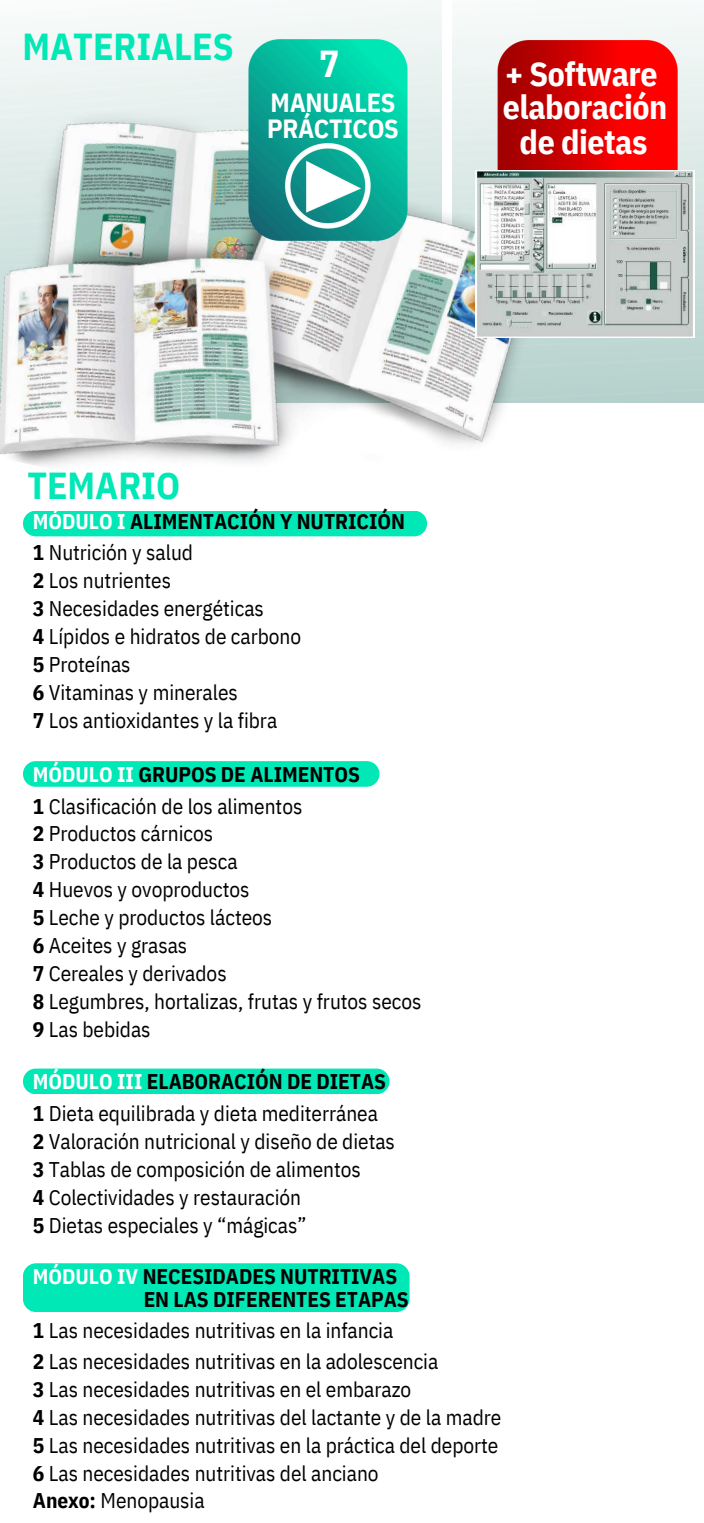
<style>
.page{position:relative;width:704px;height:1523px;background:#fff}
.page>*{position:absolute;margin:0;border:0;box-sizing:border-box;transform-origin:0 0}
.t1{font:700 37.5px "IBM Plex Sans Cond";color:#00e8b6}
.t2{font:700 37.5px "IBM Plex Sans Cond";color:#fff}
.t3{font:700 33.69px/33.2px "IBM Plex Sans Cond";letter-spacing:-.015em;color:#fff}
.t4{font:700 26.25px/26.2px "IBM Plex Sans Cond";letter-spacing:-.015em;color:#fff}
.t5{font:21.25px "IBM Plex Sans Cond";color:#000}
.t6{font:700 21.25px/30.9px "IBM Plex Sans Cond";color:#000}
.s1{color:#fff}
.s2{font-weight:400}
.s3{font-weight:700}
</style>
<div class="page">
<div style="left:23px;top:511px;width:404px;height:25px;background:#00e8b6;border-radius:13px"></div>
<div style="left:23px;top:1263px;width:386px;height:49px;background:#00e8b6;border-radius:13px"></div>
<div style="left:23px;top:1068px;width:366px;height:26px;background:#00e8b6;border-radius:13px"></div>
<div style="left:23px;top:761px;width:356px;height:26px;background:#00e8b6;border-radius:13px"></div>
<img style="left:452px;top:14px;width:251px;height:388px">
<img style="left:0;top:80px;width:645px;height:451px">
<img style="left:246px;top:37px;width:164px;height:206px">
<img style="left:497px;top:41px;width:180px;height:130px">
<img style="left:475px;top:171px;width:219px;height:167px">
<p class="t1" style="left:22px;top:21px;width:212px">MATERIALES</p>
<p class="t2" style="left:319px;top:39px;width:22px">7</p>
<p class="t4" style="left:267px;top:89px;width:133px">MANUALES<br>PRÁCTICOS</p>
<p class="t3" style="left:502px;top:57px;width:166px">+ Software elaboración</p>
<p class="t3" style="left:519px;top:124px;width:129px">de dietas</p>
<h2 class="t1" style="left:27px;top:460px;width:154px">TEMARIO</h2>
<h2 class="t6" style="left:33px;top:506px;width:373px"><span class="s1">MÓDULO I</span> ALIMENTACIÓN Y NUTRICIÓN<br>1 <span class="s2">Nutrición y salud</span></h2>
<p class="t5" style="left:33px;top:566px;width:139px"><span class="s3">2</span> Los nutrientes</p>
<h1 class="t5" style="left:33px;top:594px;width:232px"><span class="s3">3</span> Necesidades energéticas</h1>
<p class="t5" style="left:33px;top:622px;width:269px"><span class="s3">4</span> Lípidos e hidratos de carbono</p>
<p class="t5" style="left:33px;top:650px;width:99px"><span class="s3">5</span> Proteínas</p>
<p class="t5" style="left:33px;top:678px;width:206px"><span class="s3">6</span> Vitaminas y minerales</p>
<p class="t5" style="left:33px;top:706px;width:246px"><span class="s3">7</span> Los antioxidantes y la fibra</p>
<p class="t6" style="left:33px;top:758px;width:328px"><span class="s1">MÓDULO II</span> GRUPOS DE ALIMENTOS</p>
<p class="t5" style="left:33px;top:792px;width:271px"><span class="s3">1</span> Clasificación de los alimentos</p>
<p class="t5" style="left:33px;top:819px;width:181px"><span class="s3">2</span> Productos cárnicos</p>
<p class="t5" style="left:33px;top:847px;width:206px"><span class="s3">3</span> Productos de la pesca</p>
<p class="t5" style="left:33px;top:875px;width:218px"><span class="s3">4</span> Huevos y ovoproductos</p>
<p class="t5" style="left:33px;top:903px;width:241px"><span class="s3">5</span> Leche y productos lácteos</p>
<p class="t5" style="left:33px;top:931px;width:156px"><span class="s3">6</span> Aceites y grasas</p>
<p class="t5" style="left:33px;top:959px;width:195px"><span class="s3">7</span> Cereales y derivados</p>
<p class="t5" style="left:33px;top:987px;width:390px"><span class="s3">8</span> Legumbres, hortalizas, frutas y frutos secos</p>
<p class="t5" style="left:33px;top:1015px;width:119px"><span class="s3">9</span> Las bebidas</p>
<p class="t6" style="left:33px;top:1065px;width:354px"><span class="s1">MÓDULO III</span> ELABORACIÓN DE DIETAS</p>
<p class="t5" style="left:33px;top:1099px;width:346px"><span class="s3">1</span> Dieta equilibrada y dieta mediterránea</p>
<p class="t5" style="left:33px;top:1127px;width:363px"><span class="s3">2</span> Valoración nutricional y diseño de dietas</p>
<p class="t5" style="left:33px;top:1155px;width:329px"><span class="s3">3</span> Tablas de composición de alimentos</p>
<p class="t5" style="left:33px;top:1182px;width:269px"><span class="s3">4</span> Colectividades y restauración</p>
<p class="t5" style="left:33px;top:1211px;width:275px"><span class="s3">5</span> Dietas especiales y “mágicas”</p>
<p class="t6" style="left:33px;top:1260px;width:365px"><span class="s1">MÓDULO IV</span> NECESIDADES NUTRITIVAS</p>
<p class="t6" style="left:144px;top:1283px;width:266px">EN LAS DIFERENTES ETAPAS</p>
<p class="t5" style="left:33px;top:1316px;width:361px"><span class="s3">1</span> Las necesidades nutritivas en la infancia</p>
<h4 class="t5" style="left:33px;top:1347px;width:406px"><span class="s3">2</span> Las necesidades nutritivas en la adolescencia</h4>
<h4 class="t5" style="left:33px;top:1375px;width:379px"><span class="s3">3</span> Las necesidades nutritivas en el embarazo</h4>
<p class="t5" style="left:33px;top:1403px;width:469px"><span class="s3">4</span> Las necesidades nutritivas del lactante y de la madre</p>
<p class="t5" style="left:33px;top:1430px;width:466px"><span class="s3">5</span> Las necesidades nutritivas en la práctica del deporte</p>
<p class="t5" style="left:33px;top:1458px;width:347px"><span class="s3">6</span> Las necesidades nutritivas del anciano</p>
<p class="t5" style="left:33px;top:1486px;width:173px"><span class="s3">Anexo:</span> Menopausia</p>
</div>
